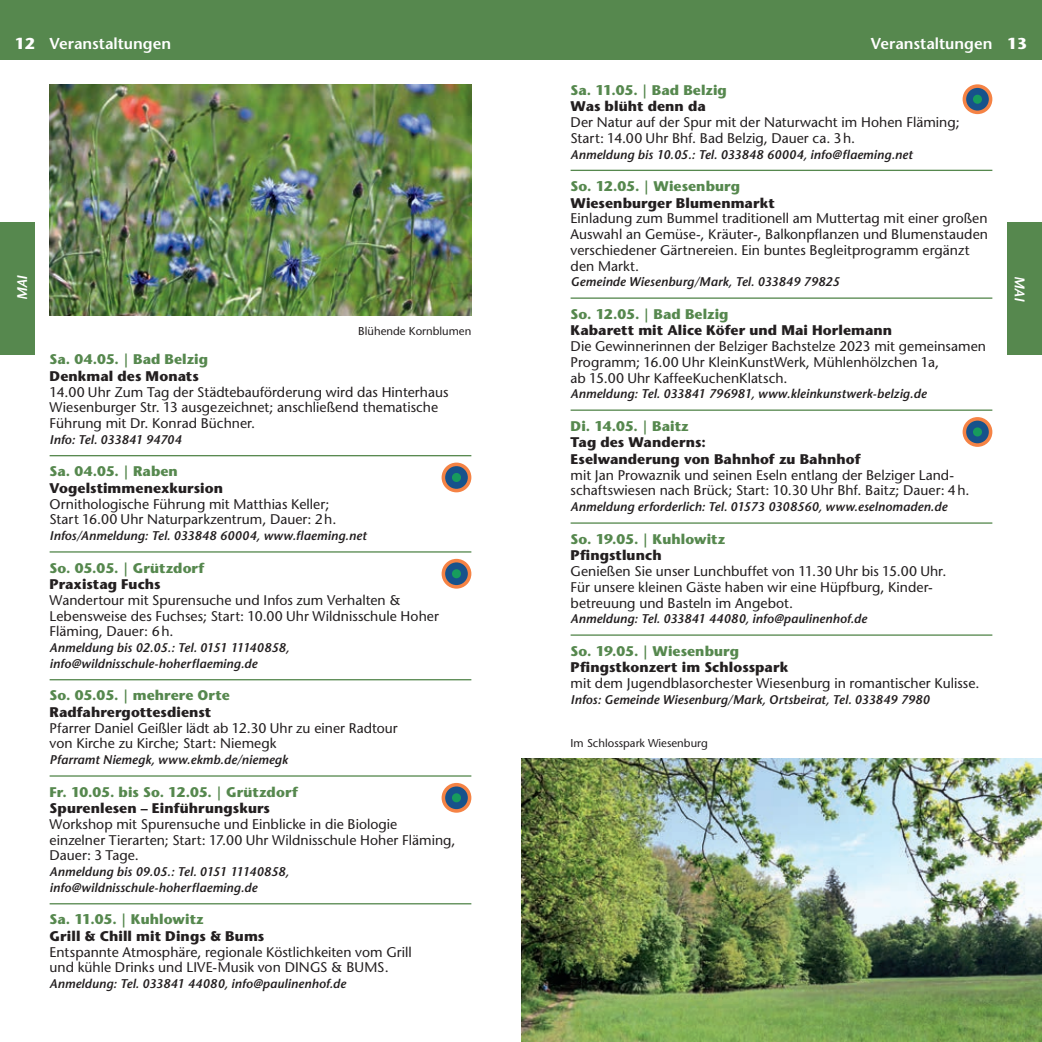
<style>
.page{position:relative;width:1042px;height:1042px;background:#fff}
.page>*{position:absolute;margin:0;border:0;box-sizing:border-box;transform-origin:0 0}
.t1{font:600 15.75px "Stone Sans Std";color:#fff}
.Termin_Beschreibung{font:500 14px/15.8px "Stone Sans Std";color:#231f20}
.Termin_Überschrift{font:700 14px/16.6px "Stone Sans Std";letter-spacing:.005em;color:#231f20}
.Termin___Ort{font:700 14px "Stone Sans Std";letter-spacing:.005em;color:#56884e}
.t2{font:italic 600 14px "Stone Sans Std";color:#fff}
.Termin_Kontakt{font:italic 600 12.6px/15.8px "Stone Sans Std";letter-spacing:.005em;color:#231f20}
.Termin_Kontakt_ohne_Absatzlinie{font:italic 600 12.6px "Stone Sans Std";letter-spacing:.005em;color:#231f20}
.t3{font:500 11.38px "Stone Sans Std";color:#231f20}
.s1{font-weight:700}
</style>
<div class="page">
<div style="left:521px;top:0;width:521px;height:60px;background:#56884e"></div>
<div style="left:0;top:0;width:521px;height:60px;background:#56884e"></div>
<div style="left:0;top:222px;width:35px;height:132px;background:#56884e"></div>
<div style="left:1007px;top:222px;width:35px;height:132px;background:#56884e"></div>
<hr style="left:570px;top:170px;width:422px;height:1px;background:#56884e">
<hr style="left:570px;top:297px;width:422px;height:2px;background:#56884e">
<hr style="left:570px;top:409px;width:422px;height:2px;background:#56884e">
<hr style="left:570px;top:522px;width:422px;height:2px;background:#56884e">
<hr style="left:570px;top:634px;width:422px;height:2px;background:#56884e">
<svg style="left:962px;top:84px;width:30px;height:30px"></svg>
<div style="left:966px;top:88px;width:23px;height:23px;background:#17528b;border-radius:50%"></div>
<div style="left:973px;top:95px;width:9px;height:9px;background:#179c5d;border-radius:50%"></div>
<svg style="left:962px;top:417px;width:30px;height:30px"></svg>
<div style="left:966px;top:421px;width:23px;height:22px;background:#17528b;border-radius:50%"></div>
<div style="left:973px;top:427px;width:9px;height:9px;background:#179c5d;border-radius:50%"></div>
<hr style="left:50px;top:455px;width:421px;height:1px;background:#56884e">
<hr style="left:50px;top:551px;width:421px;height:1px;background:#56884e">
<hr style="left:50px;top:679px;width:421px;height:1px;background:#56884e">
<hr style="left:50px;top:775px;width:421px;height:1px;background:#56884e">
<hr style="left:50px;top:903px;width:421px;height:1px;background:#56884e">
<svg style="left:441px;top:462px;width:30px;height:30px"></svg>
<div style="left:445px;top:466px;width:23px;height:23px;background:#17528b;border-radius:50%"></div>
<div style="left:452px;top:473px;width:9px;height:9px;background:#179c5d;border-radius:50%"></div>
<div style="left:441px;top:559px;width:30px;height:29px;background:#f58345;border-radius:50%"></div>
<div style="left:445px;top:562px;width:23px;height:23px;background:#17528b;border-radius:50%"></div>
<div style="left:452px;top:569px;width:9px;height:9px;background:#179c5d;border-radius:50%"></div>
<svg style="left:441px;top:783px;width:30px;height:29px"></svg>
<div style="left:445px;top:786px;width:23px;height:23px;background:#17528b;border-radius:50%"></div>
<div style="left:452px;top:793px;width:9px;height:9px;background:#179c5d;border-radius:50%"></div>
<img style="left:50px;top:84px;width:421px;height:231px">
<img style="left:521px;top:758px;width:521px;height:284px">
<p class="t1" style="left:15px;top:34px;width:158px"><span class="s1">12</span> Veranstaltungen</p>
<p class="t1" style="left:871px;top:34px;width:158px">Veranstaltungen <span class="s1">13</span></p>
<p class="Termin___Ort" style="left:570px;top:81px;width:158px">Sa. 11.05. | Bad Belzig</p>
<p class="Termin_Überschrift" style="left:570px;top:98px;width:137px">Was blüht denn da</p>
<p class="Termin_Beschreibung" style="left:570px;top:114px;width:391px">Der Natur auf der Spur mit der Naturwacht im Hohen Fläming;<br>Start: 14.00 Uhr Bhf. Bad Belzig, Dauer ca. 3h.</p>
<p class="Termin_Kontakt" style="left:570px;top:146px;width:343px">Anmeldung bis 10.05.: Tel. 033848 60004, info@flaeming.net</p>
<p class="Termin___Ort" style="left:570px;top:178px;width:171px">So. 12.05. | Wiesenburg</p>
<p class="Termin_Überschrift" style="left:570px;top:194px;width:206px">Wiesenburger Blumenmarkt</p>
<p class="Termin_Beschreibung" style="left:570px;top:211px;width:419px">Einladung zum Bummel traditionell am Muttertag mit einer großen Auswahl an Gemüse-, Kräuter-, Balkonpflanzen und Blumenstauden verschiedener Gärtnereien. Ein buntes Begleitprogramm ergänzt den Markt.</p>
<p class="Termin_Kontakt" style="left:570px;top:274px;width:271px">Gemeinde Wiesenburg/Mark, Tel. 033849 79825</p>
<p class="Termin___Ort" style="left:570px;top:305px;width:159px">So. 12.05. | Bad Belzig</p>
<p class="Termin_Überschrift" style="left:570px;top:322px;width:323px">Kabarett mit Alice Köfer und Mai Horlemann</p>
<p class="Termin_Beschreibung" style="left:570px;top:338px;width:417px">Die Gewinnerinnen der Belziger Bachstelze 2023 mit gemeinsamen<br>Programm; 16.00 Uhr KleinKunstWerk, Mühlenhölzchen 1a,<br>ab 15.00 Uhr KaffeeKuchenKlatsch.</p>
<p class="Termin_Kontakt" style="left:570px;top:386px;width:357px">Anmeldung: Tel. 033841 796981, www.kleinkunstwerk-belzig.de</p>
<p class="Termin___Ort" style="left:570px;top:417px;width:120px">Di. 14.05. | Baitz</p>
<p class="Termin_Überschrift" style="left:570px;top:434px;width:291px">Tag des Wanderns:<br>Eselwanderung von Bahnhof zu Bahnhof</p>
<p class="Termin_Beschreibung" style="left:570px;top:467px;width:400px">mit Jan Prowaznik und seinen Eseln entlang der Belziger Land&shy;schaftswiesen nach Brück; Start: 10.30 Uhr Bhf. Baitz; Dauer: 4h.</p>
<p class="Termin_Kontakt" style="left:570px;top:499px;width:378px">Anmeldung erforderlich: Tel. 01573 0308560, www.eselnomaden.de</p>
<p class="Termin___Ort" style="left:570px;top:530px;width:156px">So. 19.05. | Kuhlowitz</p>
<p class="Termin_Überschrift" style="left:570px;top:547px;width:92px">Pfingstlunch</p>
<p class="Termin_Beschreibung" style="left:570px;top:563px;width:377px">Genießen Sie unser Lunchbuffet von 11.30 Uhr bis 15.00 Uhr.<br>Für unsere kleinen Gäste haben wir eine Hüpfburg, Kinder&shy;betreuung und Basteln im Angebot.</p>
<p class="Termin_Kontakt" style="left:570px;top:611px;width:298px">Anmeldung: Tel. 033841 44080, info@paulinenhof.de</p>
<p class="Termin___Ort" style="left:570px;top:642px;width:170px">So. 19.05. | Wiesenburg</p>
<p class="Termin_Überschrift" style="left:570px;top:659px;width:219px">Pfingstkonzert im Schlosspark</p>
<p class="Termin_Beschreibung" style="left:570px;top:675px;width:410px">mit dem Jugendblasorchester Wiesenburg in romantischer Kulisse.</p>
<p class="Termin_Kontakt_ohne_Absatzlinie" style="left:570px;top:692px;width:361px">Infos: Gemeinde Wiesenburg/Mark, Ortsbeirat, Tel. 033849 7980</p>
<p class="t2" style="left:14px;top:300px;width:27px;rotate:-90deg">MAI</p>
<p class="t2" style="left:1028px;top:276px;width:27px;rotate:90deg">MAI</p>
<p class="t3" style="left:358px;top:324px;width:115px">Blühende Kornblumen</p>
<p class="Termin___Ort" style="left:50px;top:351px;width:160px">Sa. 04.05. | Bad Belzig</p>
<p class="Termin_Überschrift" style="left:50px;top:368px;width:151px">Denkmal des Monats</p>
<p class="Termin_Beschreibung" style="left:50px;top:384px;width:400px">14.00 Uhr Zum Tag der Städtebauförderung wird das Hinterhaus<br>Wiesenburger Str. 13 ausgezeichnet; anschließend thematische<br>Führung mit Dr. Konrad Büchner.</p>
<p class="Termin_Kontakt" style="left:50px;top:431px;width:133px">Info: Tel. 033841 94704</p>
<p class="Termin___Ort" style="left:50px;top:463px;width:130px">Sa. 04.05. | Raben</p>
<p class="Termin_Überschrift" style="left:50px;top:480px;width:175px">Vogelstimmenexkursion</p>
<p class="Termin_Beschreibung" style="left:50px;top:496px;width:288px">Ornithologische Führung mit Matthias Keller;<br>Start 16.00 Uhr Naturparkzentrum, Dauer: 2h.</p>
<p class="Termin_Kontakt" style="left:50px;top:528px;width:318px">Infos/Anmeldung: Tel. 033848 60004, www.flaeming.net</p>
<p class="Termin___Ort" style="left:50px;top:559px;width:156px">So. 05.05. | Grützdorf</p>
<p class="Termin_Überschrift" style="left:50px;top:576px;width:113px">Praxistag Fuchs</p>
<p class="Termin_Beschreibung" style="left:50px;top:592px;width:391px">Wandertour mit Spurensuche und Infos zum Verhalten &amp;<br>Lebensweise des Fuchses; Start: 10.00 Uhr Wildnisschule Hoher<br>Fläming, Dauer: 6h.</p>
<p class="Termin_Kontakt" style="left:50px;top:640px;width:241px">Anmeldung bis 02.05.: Tel. 0151 11140858, info@wildnisschule-hoherflaeming.de</p>
<p class="Termin___Ort" style="left:50px;top:687px;width:182px">So. 05.05. | mehrere Orte</p>
<p class="Termin_Überschrift" style="left:50px;top:704px;width:163px">Radfahrergottesdienst</p>
<p class="Termin_Beschreibung" style="left:50px;top:720px;width:350px">Pfarrer Daniel Geißler lädt ab 12.30 Uhr zu einer Radtour von Kirche zu Kirche; Start: Niemegk</p>
<p class="Termin_Kontakt" style="left:50px;top:752px;width:240px">Pfarramt Niemegk, www.ekmb.de/niemegk</p>
<p class="Termin___Ort" style="left:50px;top:783px;width:250px">Fr. 10.05. bis So. 12.05. | Grützdorf</p>
<p class="Termin_Überschrift" style="left:50px;top:800px;width:222px">Spurenlesen – Einführungskurs</p>
<p class="Termin_Beschreibung" style="left:50px;top:816px;width:407px">Workshop mit Spurensuche und Einblicke in die Biologie einzelner Tierarten; Start: 17.00 Uhr Wildnisschule Hoher Fläming,<br>Dauer: 3 Tage.</p>
<p class="Termin_Kontakt" style="left:50px;top:864px;width:241px">Anmeldung bis 09.05.: Tel. 0151 11140858, info@wildnisschule-hoherflaeming.de</p>
<p class="Termin___Ort" style="left:50px;top:911px;width:156px">Sa. 11.05. | Kuhlowitz</p>
<p class="Termin_Überschrift" style="left:50px;top:928px;width:216px">Grill &amp; Chill mit Dings &amp; Bums</p>
<p class="Termin_Beschreibung" style="left:50px;top:944px;width:364px">Entspannte Atmosphäre, regionale Köstlichkeiten vom Grill und kühle Drinks und LIVE-Musik von DINGS &amp; BUMS.</p>
<p class="Termin_Kontakt_ohne_Absatzlinie" style="left:50px;top:976px;width:298px">Anmeldung: Tel. 033841 44080, info@paulinenhof.de</p>
<p class="t3" style="left:570px;top:736px;width:139px">Im Schlosspark Wiesenburg</p>
</div>
